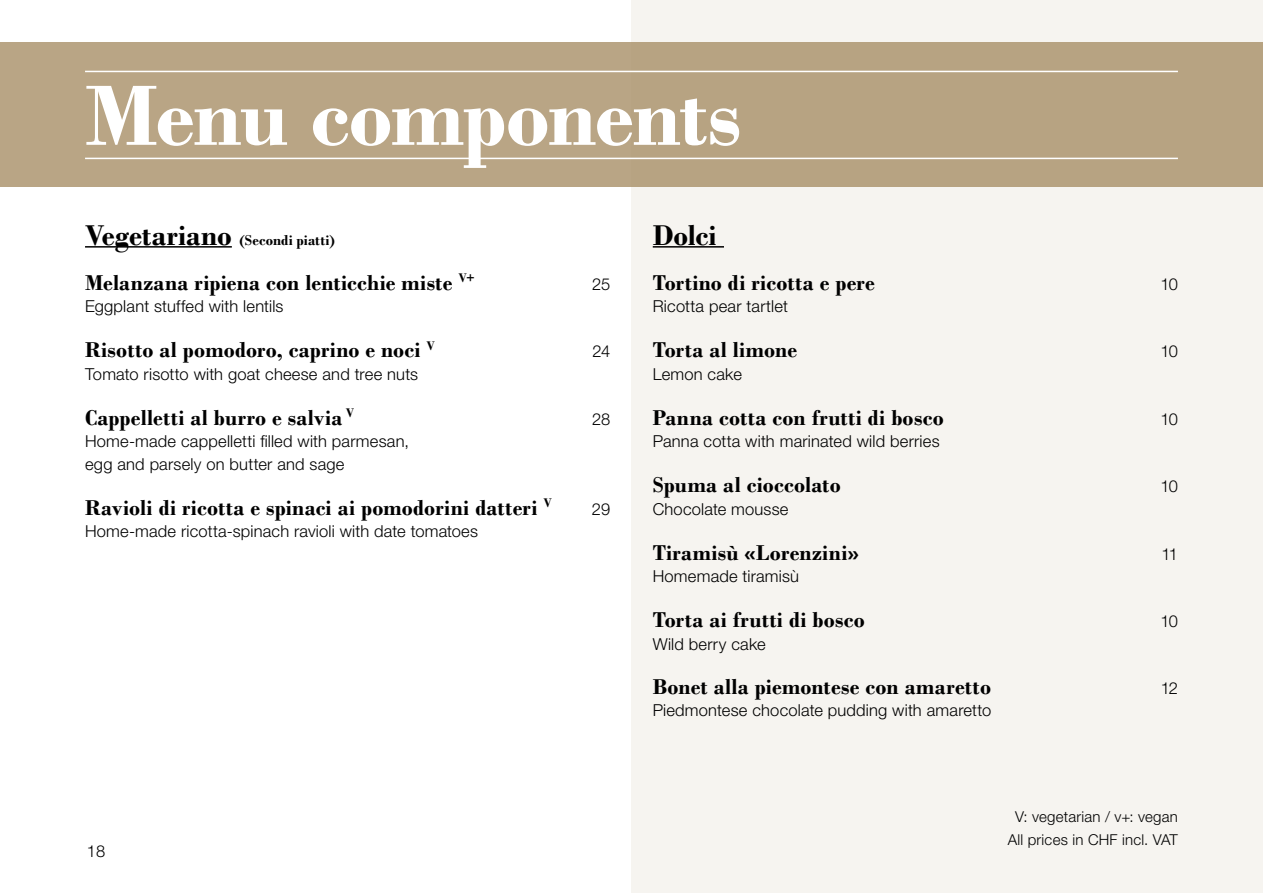
<style>
.page{position:relative;width:1263px;height:893px;background:#fff}
.page>*{position:absolute;margin:0;border:0;box-sizing:border-box;transform-origin:0 0}
.t1{font:700 90px "Bodoni";letter-spacing:-.02em;color:#fff}
.t2{font:700 30px "Bodoni";letter-spacing:-.01em;color:#000}
.t3{font:700 22.5px "Bodoni";letter-spacing:.015em;color:#000}
.t4{font:300 16.5px/22.5px "Helvetica Neue";letter-spacing:.01em;color:#000}
.t5{font:300 15px/22.5px "Helvetica Neue";letter-spacing:.015em;color:#000;text-align:center}
.t6{font:700 15px "Bodoni";letter-spacing:.01em;color:#000}
.s1{font-size:30px}
</style>
<div class="page">
<div style="left:631px;top:0;width:632px;height:893px;background:#f6f4f0"></div>
<div style="left:0;top:43px;width:1263px;height:144px;background:#b9a585"></div>
<hr style="left:85px;top:158px;width:1093px;height:1px;background:#fff">
<hr style="left:85px;top:71px;width:1093px;height:1px;background:#fff">
<hr style="left:85px;top:246px;width:147px;height:2px;background:#000">
<hr style="left:653px;top:246px;width:71px;height:2px;background:#000">
<h1 class="t1" style="left:85px;top:62px;width:658px">Menu components</h1>
<p class="t6" style="left:85px;top:231px;width:252px"><span class="s1">Vegetariano</span> (Secondi piatti)</p>
<h3 class="t3" style="left:85px;top:269px;width:391px">Melanzana ripiena con lenticchie miste <sup>V+</sup></h3>
<p class="t4" style="left:592px;top:272px;width:20px">25</p>
<p class="t4" style="left:85px;top:294px;width:200px">Eggplant stuffed with lentils</p>
<h3 class="t3" style="left:85px;top:336px;width:351px">Risotto al pomodoro, caprino e noci <sup>V</sup></h3>
<p class="t4" style="left:593px;top:339px;width:19px">24</p>
<p class="t4" style="left:85px;top:362px;width:335px">Tomato risotto with goat cheese and tree nuts</p>
<h3 class="t3" style="left:85px;top:404px;width:271px">Cappelletti al burro e salvia <sup>V</sup></h3>
<p class="t4" style="left:592px;top:407px;width:20px">28</p>
<p class="t4" style="left:85px;top:429px;width:325px">Home-made cappelletti filled with parmesan, egg and parsely on butter and sage</p>
<h3 class="t3" style="left:85px;top:494px;width:468px">Ravioli di ricotta e spinaci ai pomodorini datteri <sup>V</sup></h3>
<p class="t4" style="left:592px;top:497px;width:20px">29</p>
<p class="t4" style="left:85px;top:519px;width:395px">Home-made ricotta-spinach ravioli with date tomatoes</p>
<p class="t4" style="left:87px;top:839px;width:20px">18</p>
<h2 class="t2" style="left:653px;top:217px;width:65px">Dolci</h2>
<h3 class="t3" style="left:653px;top:269px;width:224px">Tortino di ricotta e pere</h3>
<p class="t4" style="left:1160px;top:272px;width:19px">10</p>
<p class="t4" style="left:653px;top:294px;width:137px">Ricotta pear tartlet</p>
<h3 class="t3" style="left:653px;top:336px;width:146px">Torta al limone</h3>
<p class="t4" style="left:1160px;top:339px;width:19px">10</p>
<p class="t4" style="left:653px;top:362px;width:91px">Lemon cake</p>
<h3 class="t3" style="left:653px;top:404px;width:292px">Panna cotta con frutti di bosco</h3>
<p class="t4" style="left:1160px;top:407px;width:19px">10</p>
<p class="t4" style="left:653px;top:429px;width:288px">Panna cotta with marinated wild berries</p>
<h3 class="t3" style="left:653px;top:471px;width:189px">Spuma al cioccolato</h3>
<p class="t4" style="left:1160px;top:474px;width:19px">10</p>
<p class="t4" style="left:653px;top:497px;width:137px">Chocolate mousse</p>
<h3 class="t3" style="left:653px;top:539px;width:208px">Tiramisù «Lorenzini»</h3>
<p class="t4" style="left:1161px;top:542px;width:18px">11</p>
<p class="t4" style="left:653px;top:564px;width:148px">Homemade tiramisù</p>
<h3 class="t3" style="left:653px;top:606px;width:214px">Torta ai frutti di bosco</h3>
<p class="t4" style="left:1160px;top:609px;width:19px">10</p>
<p class="t4" style="left:653px;top:632px;width:114px">Wild berry cake</p>
<h3 class="t3" style="left:653px;top:673px;width:340px">Bonet alla piemontese con amaretto</h3>
<p class="t4" style="left:1161px;top:676px;width:19px">12</p>
<p class="t4" style="left:653px;top:698px;width:340px">Piedmontese chocolate pudding with amaretto</p>
<p class="t5" style="left:1008px;top:805px;width:172px">V: vegetarian / v+: vegan<br>All prices in CHF incl. VAT</p>
</div>
